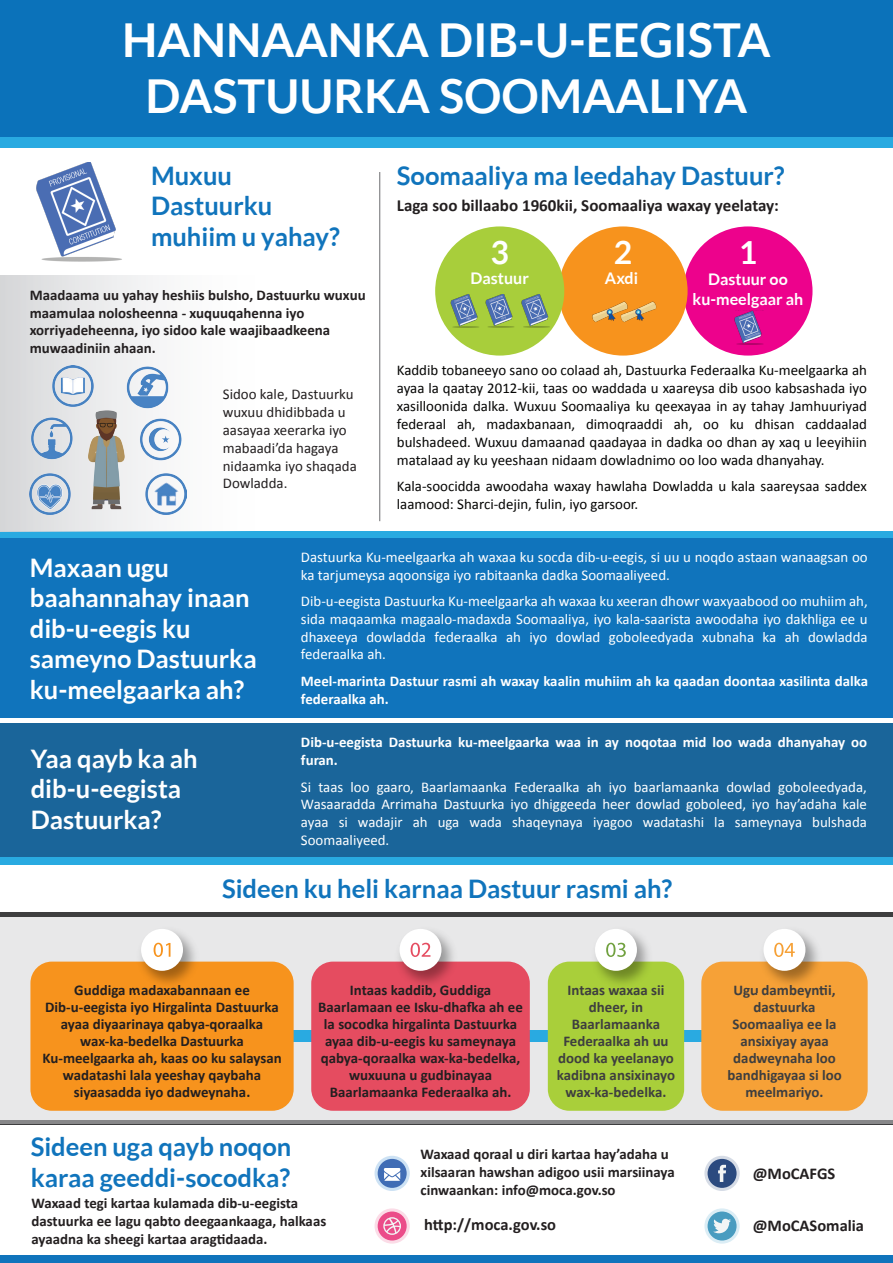
<style>
.page{position:relative;width:893px;height:1263px;background:#fff}
.page>*{position:absolute;margin:0;border:0;box-sizing:border-box;transform-origin:0 0}
.t1{font:700 46.8px/56.1px "Lato";color:#fff;text-align:center}
.t2{font:700 31.8px "Lato";color:#fff}
.t3{font:700 25.5px/30.6px "Lato";color:#1074bc}
.t4{font:700 25.5px/30.6px "Lato";color:#fff}
.t5{font:700 16.95px "Calibri";color:#231f20}
.t6{font:700 16.5px "Calibri";color:#231f20}
.t7{font:700 16.05px/19.2px "Lato";color:#fff;text-align:center}
.t8{font:700 14.85px/17px "Calibri";color:#231f20}
.t9{font:14.85px/17.9px "Calibri";color:#fff;text-align:justify}
.t10{font:14.85px/17.9px "Calibri";color:#050504;text-align:justify}
.t11{font:700 14.85px/17px "Calibri";color:#3e3e3f;text-align:center}
.t12{font:700 14.85px/17.9px "Calibri";color:#fff}
.t13{font:14.85px/17.9px "Calibri";color:#231f20}
</style>
<div class="page">
<div style="left:0;top:136px;width:893px;height:12px;background:#29aae1"></div>
<div style="left:0;top:531px;width:893px;height:12px;background:#29aae1"></div>
<div style="left:0;top:853px;width:893px;height:12px;background:#29aae1"></div>
<div style="left:0;top:0;width:893px;height:136px;background:#0b72ba"></div>
<div style="left:0;top:275px;width:254px;height:256px;background:linear-gradient(to right,#d9dadc,#fff)"></div>
<div style="left:0;top:917px;width:893px;height:207px;background:#e8e8e9"></div>
<div style="left:264px;top:1030px;width:569px;height:12px;background:#29aae1"></div>
<div style="left:0;top:539px;width:893px;height:179px;background:#1074bc"></div>
<img style="left:30px;top:366px;width:157px;height:148px">
<div style="left:0;top:1256px;width:893px;height:7px;background:#1074bc"></div>
<hr style="left:379px;top:172px;width:1px;height:349px;background:#6c6d70">
<div style="left:0;top:912px;width:893px;height:5px;background:#3e3e3f"></div>
<div style="left:0;top:723px;width:893px;height:133px;background:#1a659a"></div>
<img style="left:36px;top:162px;width:86px;height:100px">
<div style="left:30px;top:961px;width:264px;height:150px;background:#f7931d;border-radius:21px"></div>
<img style="left:133px;top:931px;width:70px;height:53px">
<div style="left:141px;top:929px;width:42px;height:42px;background:#fff;border-radius:50%"></div>
<svg style="left:154px;top:943px;width:16px;height:14px"></svg>
<div style="left:311px;top:961px;width:219px;height:150px;background:#e54c60;border-radius:22px"></div>
<img style="left:391px;top:931px;width:70px;height:53px">
<div style="left:400px;top:929px;width:41px;height:42px;background:#fff;border-radius:50%"></div>
<svg style="left:411px;top:943px;width:19px;height:14px"></svg>
<div style="left:701px;top:961px;width:167px;height:150px;background:#f6a137;border-radius:21px"></div>
<img style="left:755px;top:931px;width:71px;height:53px">
<div style="left:763px;top:929px;width:42px;height:42px;background:#fff;border-radius:50%"></div>
<svg style="left:774px;top:943px;width:21px;height:14px"></svg>
<div style="left:548px;top:961px;width:136px;height:150px;background:#a9cf3a;border-radius:21px"></div>
<img style="left:587px;top:931px;width:69px;height:53px">
<div style="left:595px;top:929px;width:42px;height:42px;background:#fff;border-radius:50%"></div>
<svg style="left:606px;top:943px;width:20px;height:14px"></svg>
<svg style="left:704px;top:1156px;width:36px;height:35px"></svg>
<div style="left:708px;top:1159px;width:29px;height:29px;background:#2b4a7f;border-radius:50%"></div>
<svg style="left:718px;top:1165px;width:8px;height:17px"></svg>
<svg style="left:375px;top:1156px;width:35px;height:35px"></svg>
<div style="left:378px;top:1159px;width:29px;height:29px;background:#406db5;border-radius:50%"></div>
<svg style="left:384px;top:1168px;width:16px;height:13px"></svg>
<svg style="left:375px;top:1208px;width:35px;height:35px"></svg>
<div style="left:378px;top:1211px;width:29px;height:29px;background:#eb4c89;border-radius:50%"></div>
<svg style="left:383px;top:1217px;width:18px;height:18px"></svg>
<svg style="left:704px;top:1208px;width:36px;height:35px"></svg>
<div style="left:708px;top:1211px;width:29px;height:29px;background:#499cc0;border-radius:50%"></div>
<svg style="left:713px;top:1219px;width:18px;height:14px"></svg>
<div style="left:683px;top:226px;width:129px;height:130px;background:#ed028c;border-radius:50%"></div>
<img style="left:734px;top:311px;width:30px;height:34px">
<div style="left:558px;top:226px;width:130px;height:130px;background:#f7931d;border-radius:50%"></div>
<img style="left:592px;top:301px;width:65px;height:22px">
<div style="left:435px;top:226px;width:129px;height:130px;background:#a8ce3b;border-radius:50%"></div>
<img style="left:450px;top:294px;width:100px;height:33px">
<h1 class="t1" style="left:122px;top:11px;width:650px">HANNAANKA DIB-U-EEGISTA<br>DASTUURKA SOOMAALIYA</h1>
<h3 class="t3" style="left:151px;top:160px;width:190px">Muxuu<br>Dastuurku muhiim u yahay?</h3>
<p class="t8" style="left:30px;top:286px;width:337px;line-height:17.9px">Maadaama uu yahay heshiis bulsho, Dastuurku wuxuu maamulaa nolosheenna - xuquuqahenna iyo xorriyadeheenna, iyo sidoo kale waajibaadkeena muwaadiniin ahaan.</p>
<p class="t13" style="left:223px;top:385px;width:136px">Sidoo kale, Dastuurku wuxuu dhidibbada u aasayaa xeerarka iyo mabaadi’da hagaya nidaamka iyo shaqada<br>Dowladda.</p>
<h3 class="t3" style="left:397px;top:160px;width:389px">Soomaaliya ma leedahay Dastuur?</h3>
<p class="t5" style="left:397px;top:194px;width:384px">Laga soo billaabo 1960kii, Soomaaliya waxay yeelatay:</p>
<h2 class="t2" style="left:490px;top:235px;width:20px">3</h2>
<p class="t7" style="left:470px;top:268px;width:60px">Dastuur</p>
<p class="t7" style="left:692px;top:270px;width:112px">Dastuur oo ku-meelgaar ah</p>
<h2 class="t2" style="left:614px;top:235px;width:20px">2</h2>
<h2 class="t2" style="left:739px;top:235px;width:20px">1</h2>
<p class="t7" style="left:605px;top:268px;width:35px">Axdi</p>
<p class="t10" style="left:397px;top:361px;width:472px">Kaddib tobaneeyo sano oo colaad ah, Dastuurka Federaalka Ku-meelgaarka ah ayaa la qaatay 2012-kii, taas oo waddada u xaareysa dib usoo kabsashada iyo xasilloonida dalka. Wuxuu Soomaaliya ku qeexayaa in ay tahay Jamhuuriyad federaal ah, madaxbanaan, dimoqraaddi ah, oo ku dhisan caddaalad bulshadeed. Wuxuu damaanad qaadayaa in dadka oo dhan ay xaq u leeyihiin matalaad ay ku yeeshaan nidaam dowladnimo oo loo wada dhanyahay.</p>
<p class="t10" style="left:397px;top:477px;width:472px">Kala-soocidda awoodaha waxay hawlaha Dowladda u kala saareysaa saddex laamood: Sharci-dejin, fulin, iyo garsoor.</p>
<h3 class="t4" style="left:30px;top:552px;width:228px">Maxaan ugu baahannahay inaan dib-u-eegis ku sameyno Dastuurka ku-meelgaarka ah?</h3>
<h3 class="t4" style="left:31px;top:743px;width:169px">Yaa qayb ka ah dib-u-eegista<br>Dastuurka?</h3>
<p class="t9" style="left:301px;top:548px;width:568px">Dastuurka Ku-meelgaarka ah waxaa ku socda dib-u-eegis, si uu u noqdo astaan wanaagsan oo ka tarjumeysa aqoonsiga iyo rabitaanka dadka Soomaaliyeed.</p>
<p class="t9" style="left:301px;top:592px;width:568px">Dib-u-eegista Dastuurka Ku-meelgaarka ah waxaa ku xeeran dhowr waxyaabood oo muhiim ah, sida maqaamka magaalo-madaxda Soomaaliya, iyo kala-saarista awoodaha iyo dakhliga ee u dhaxeeya dowladda federaalka ah iyo dowlad goboleedyada xubnaha ka ah dowladda federaalka ah.</p>
<p class="t12" style="left:301px;top:672px;width:569px">Meel-marinta Dastuur rasmi ah waxay kaalin muhiim ah ka qaadan doontaa xasilinta dalka federaalka ah.</p>
<p class="t12" style="left:301px;top:733px;width:568px">Dib-u-eegista Dastuurka ku-meelgaarka waa in ay noqotaa mid loo wada dhanyahay oo furan.</p>
<p class="t9" style="left:301px;top:778px;width:567px">Si taas loo gaaro, Baarlamaanka Federaalka ah iyo baarlamaanka dowlad goboleedyada, Wasaaradda Arrimaha Dastuurka iyo dhiggeeda heer dowlad goboleed, iyo hay’adaha kale ayaa si wadajir ah uga wada shaqeynaya iyagoo wadatashi la sameynaya bulshada Soomaaliyeed.</p>
<h3 class="t3" style="left:222px;top:872px;width:452px">Sideen ku heli karnaa Dastuur rasmi ah?</h3>
<p class="t8" style="left:42px;top:981px;width:241px;text-align:center">Guddiga madaxabannaan ee<br>Dib-u-eegista iyo Hirgalinta Dastuurka ayaa diyaarinaya qabya-qoraalka wax-ka-bedelka Dastuurka<br>Ku-meelgaarka ah, kaas oo ku salaysan wadatashi lala yeeshay qaybaha siyaasadda iyo dadweynaha.</p>
<p class="t8" style="left:318px;top:981px;width:206px;text-align:center">Intaas kaddib, Guddiga<br>Baarlamaan ee Isku-dhafka ah ee la socodka hirgalinta Dastuurka ayaa dib-u-eegis ku sameynaya qabya-qoraalka wax-ka-bedelka, wuxuuna u gudbinayaa<br>Baarlamaanka Federaalka ah.</p>
<p class="t11" style="left:727px;top:981px;width:116px">Ugu dambeyntii, dastuurka<br>Soomaaliya ee la ansixiyay ayaa dadweynaha loo bandhigayaa si loo meelmariyo.</p>
<p class="t11" style="left:557px;top:981px;width:120px">Intaas waxaa sii dheer, in<br>Baarlamaanka<br>Federaalka ah uu dood ka yeelanayo kadibna ansixinayo wax-ka-bedelka.</p>
<h3 class="t3" style="left:31px;top:1131px;width:262px">Sideen uga qayb noqon karaa geeddi-socodka?</h3>
<p class="t8" style="left:32px;top:1194px;width:296px;line-height:17.9px">Waxaad tegi kartaa kulamada dib-u-eegista dastuurka ee lagu qabto deegaankaaga, halkaas ayaadna ka sheegi kartaa aragtidaada.</p>
<p class="t8" style="left:420px;top:1145px;width:256px;line-height:17.9px">Waxaad qoraal u diri kartaa hay’adaha u xilsaaran hawshan adigoo usii marsiinaya cinwaankan: info@moca.gov.so</p>
<p class="t6" style="left:424px;top:1214px;width:133px">http://moca.gov.so</p>
<p class="t6" style="left:753px;top:1215px;width:113px">@MoCASomalia</p>
<p class="t6" style="left:753px;top:1163px;width:84px">@MoCAFGS</p>
</div>
